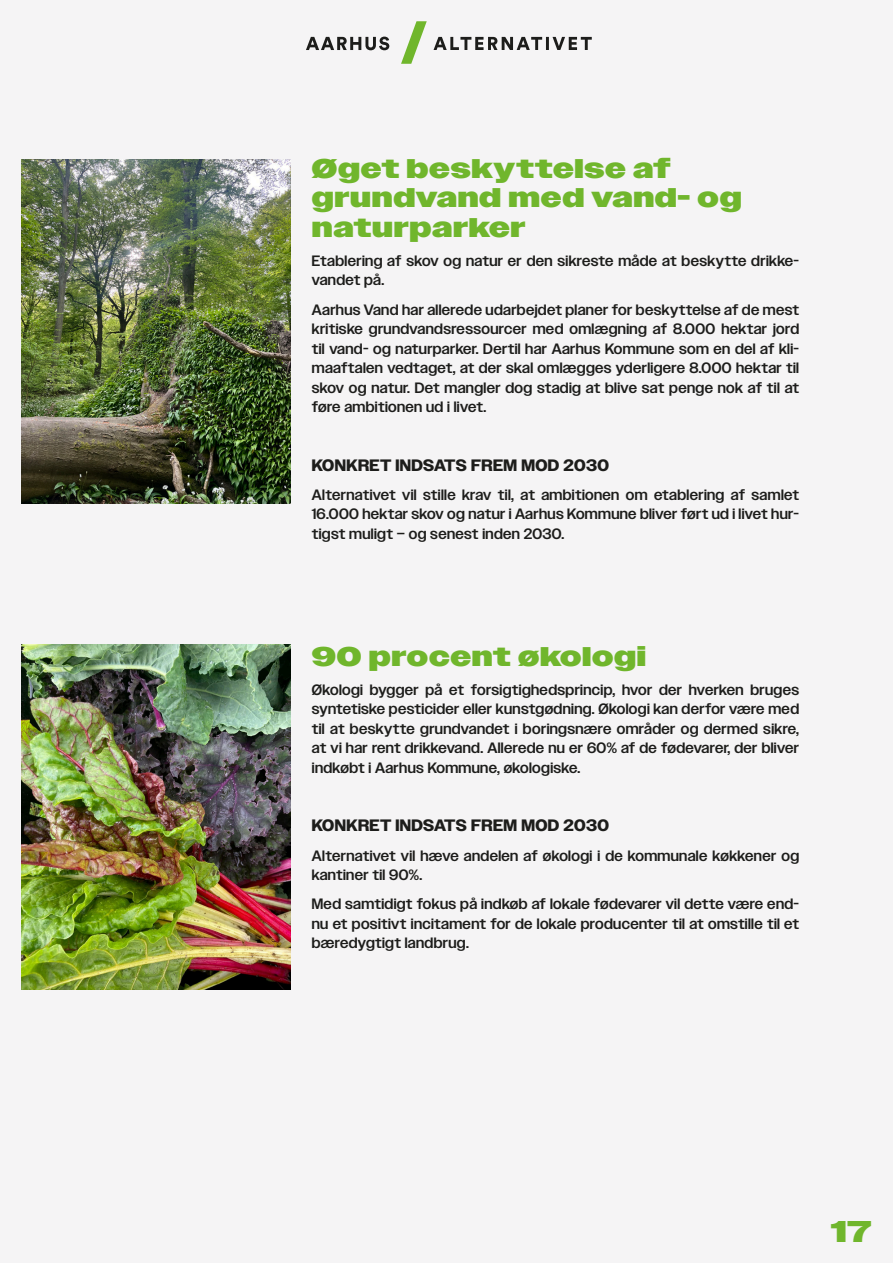
<style>
.page{position:relative;width:893px;height:1263px;background:#f5f4f5}
.page>*{position:absolute;margin:0;border:0;box-sizing:border-box;transform-origin:0 0}
.t1{font:900 30px "Owners Wide";color:#70b62c}
.Overskrift_4{font:900 27px/29.2px "Owners Wide";letter-spacing:.025em;color:#70b62c}
.Underoverskrift{font:700 16.5px "Owners";letter-spacing:.025em;color:#1d1d1b}
.Brødtekst{font:500 15px/19.5px "Owners";letter-spacing:.025em;color:#1d1d1b;text-align:justify}
</style>
<div class="page">
<svg style="left:401px;top:21px;width:26px;height:43px"></svg>
<svg style="left:434px;top:37px;width:158px;height:13px"></svg>
<svg style="left:306px;top:37px;width:83px;height:13px"></svg>
<img style="left:21px;top:159px;width:270px;height:345px">
<img style="left:21px;top:644px;width:270px;height:345px">
<p class="Overskrift_4" style="left:312px;top:155px;width:431px">Øget beskyttelse af grundvand med vand- og naturparker</p>
<p class="Brødtekst" style="left:312px;top:251px;width:489px">Etablering af skov og natur er den sikreste måde at beskytte drikke&shy;vandet på.</p>
<p class="Brødtekst" style="left:312px;top:300px;width:489px">Aarhus Vand har allerede udarbejdet planer for beskyttelse af de mest kritiske grundvandsressourcer med omlægning af 8.000 hektar jord til vand- og naturparker. Dertil har Aarhus Kommune som en del af kli&shy;maaftalen vedtaget, at der skal omlægges yderligere 8.000 hektar til skov og natur. Det mangler dog stadig at blive sat penge nok af til at føre ambitionen ud i livet.</p>
<p class="Underoverskrift" style="left:312px;top:455px;width:299px">KONKRET INDSATS FREM MOD 2030</p>
<p class="Brødtekst" style="left:312px;top:485px;width:489px">Alternativet vil stille krav til, at ambitionen om etablering af samlet 16.000 hektar skov og natur i Aarhus Kommune bliver ført ud i livet hur&shy;tigst muligt – og senest inden 2030.</p>
<p class="Overskrift_4" style="left:312px;top:642px;width:336px">90 procent økologi</p>
<p class="Brødtekst" style="left:312px;top:680px;width:489px">Økologi bygger på et forsigtighedsprincip, hvor der hverken bruges syntetiske pesticider eller kunstgødning. Økologi kan derfor være med til at beskytte grundvandet i boringsnære områder og dermed sikre, at vi har rent drikkevand. Allerede nu er 60% af de fødevarer, der bliver indkøbt i Aarhus Kommune, økologiske.</p>
<p class="Underoverskrift" style="left:312px;top:816px;width:299px">KONKRET INDSATS FREM MOD 2030</p>
<p class="Brødtekst" style="left:312px;top:846px;width:489px">Alternativet vil hæve andelen af økologi i de kommunale køkkener og kantiner til 90%.</p>
<p class="Brødtekst" style="left:312px;top:894px;width:489px">Med samtidigt fokus på indkøb af lokale fødevarer vil dette være end&shy;nu et positivt incitament for de lokale producenter til at omstille til et bæredygtigt landbrug.</p>
<h1 class="t1" style="left:831px;top:1213px;width:42px">17</h1>
</div>
